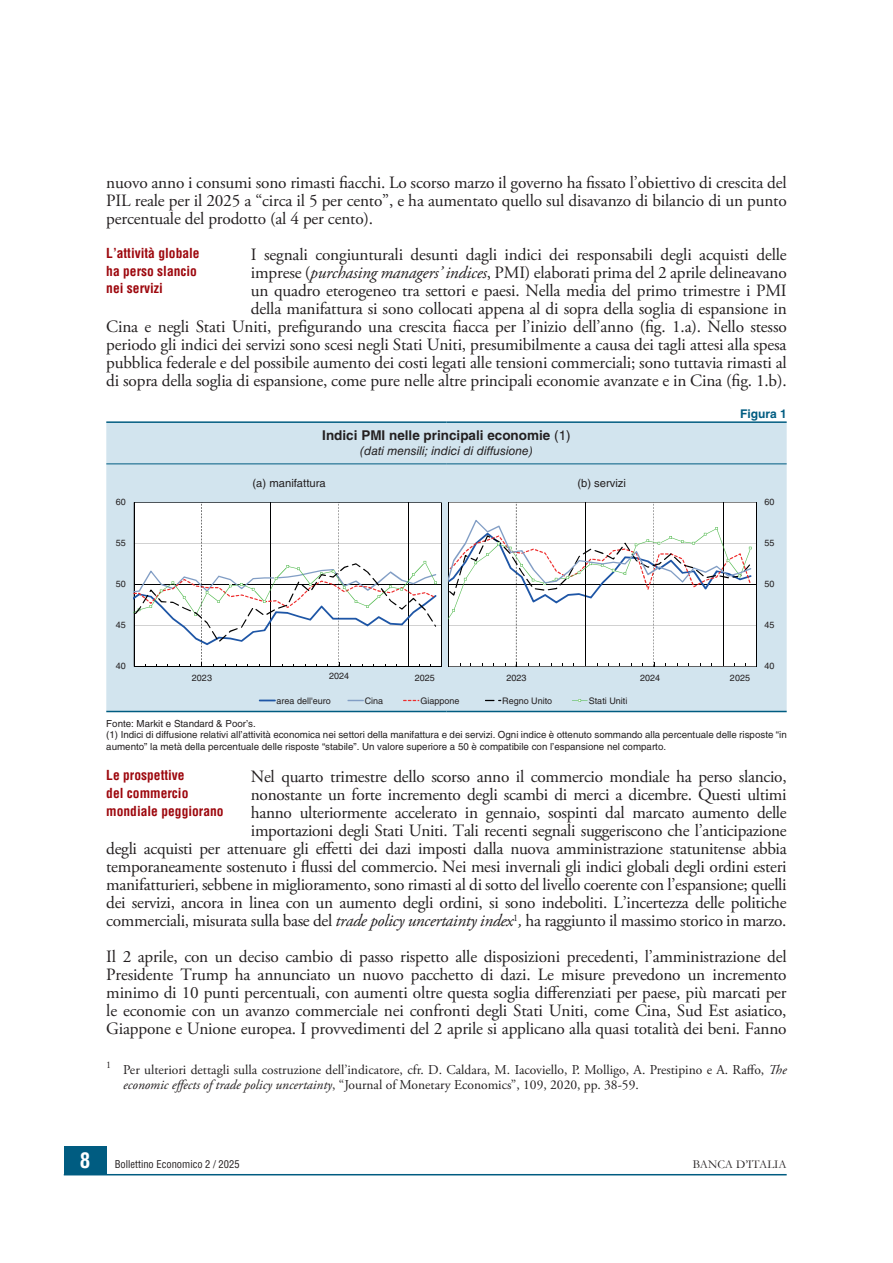
<style>
.page{position:relative;width:893px;height:1263px;background:#fff}
.page>*{position:absolute;margin:0;border:0;box-sizing:border-box;transform-origin:0 0}
.BE_TESTO_-_Paragrafo{font:17.25px/18px "Adobe Garamond Pro";letter-spacing:-.02em;color:#231f20;text-align:justify}
.BE_TESTO_-_Nota{font:13.5px/15px "Adobe Garamond Pro";color:#231f20}
.BE_TESTO_-_Titoletto{font:700 condensed 13.5px/17.5px "Helvetica LT Std";color:#9d070d}
.BE_TAB_FIG_-_Titolo{font:700 13.5px "Helvetica LT Std";color:#231f20}
.BE_TAB_FIG_-_Sottoti{font:italic 12px "Helvetica LT Std";color:#231f20}
.t1{font:12px "Garamond";color:#231f20}
.BE_TAB_FIG_-_Numero{font:700 12px "Helvetica LT Std";color:#005c81}
.BE_TAB_FIG_-_Testati{font:11.25px "Helvetica LT Std";color:#231f20}
.t2{font:condensed 10.5px "Helvetica LT Std";color:#231f20}
.BE_TAB_FIG_-_Nota{font:9.75px/11.2px "Helvetica LT Std";color:#231f20}
.t3{font:9px "Helvetica LT Std";letter-spacing:.005em;color:#231f20}
.s1{font-style:italic}
.s2{font-weight:400}
.s3{font-weight:700;font-size:21px;color:#fff}
</style>
<div class="page">
<div style="left:64px;top:1146px;width:42px;height:29px;background:#005c81"></div>
<hr style="left:64px;top:1174px;width:723px;height:1px;background:#005c81">
<div style="left:106px;top:423px;width:681px;height:288px;background:#d2e4ee"></div>
<hr style="left:106px;top:421px;width:340px;height:2px;background:#005c81">
<hr style="left:446px;top:421px;width:341px;height:2px;background:#005c81">
<hr style="left:106px;top:711px;width:340px;height:1px;background:#005c81">
<hr style="left:446px;top:711px;width:341px;height:1px;background:#005c81">
<hr style="left:106px;top:463px;width:340px;height:1px;background:#005c81">
<hr style="left:446px;top:463px;width:341px;height:1px;background:#005c81">
<svg style="left:485px;top:700px;width:16px;height:1px"></svg>
<svg style="left:572px;top:699px;width:16px;height:3px"></svg>
<svg style="left:259px;top:700px;width:17px;height:1px"></svg>
<svg style="left:347px;top:700px;width:17px;height:1px"></svg>
<svg style="left:403px;top:700px;width:16px;height:1px"></svg>
<hr style="left:756px;top:502px;width:1px;height:164px;background:#000001">
<hr style="left:449px;top:584px;width:308px;height:1px;background:#000001">
<svg style="left:448px;top:502px;width:303px;height:13px"></svg>
<svg style="left:448px;top:515px;width:303px;height:152px"></svg>
<hr style="left:134px;top:584px;width:308px;height:1px;background:#000001">
<hr style="left:441px;top:503px;width:1px;height:163px;background:#000001">
<hr style="left:134px;top:666px;width:308px;height:1px;background:#000001">
<svg style="left:134px;top:502px;width:302px;height:164px"></svg>
<p class="BE_TESTO_-_Paragrafo" style="left:106px;top:174px;width:682px">nuovo anno i consumi sono rimasti fiacchi. Lo scorso marzo il governo ha fissato l’obiettivo di crescita del PIL reale per il 2025 a “circa il 5 per cento”, e ha aumentato quello sul disavanzo di bilancio di un punto percentuale del prodotto (al 4 per cento).</p>
<p class="BE_TESTO_-_Paragrafo" style="left:106px;top:246px;width:682px;text-align:right">I segnali congiunturali desunti dagli indici dei responsabili degli acquisti delle<br>imprese (<span class="s1">purchasing managers’ indices</span>, PMI) elaborati prima del 2 aprile delineavano<br>un quadro eterogeneo tra settori e paesi. Nella media del primo trimestre i PMI<br>della manifattura si sono collocati appena al di sopra della soglia di espansione in<br>Cina e negli Stati Uniti, prefigurando una crescita fiacca per l’inizio dell’anno (fig. 1.a). Nello stesso periodo gli indici dei servizi sono scesi negli Stati Uniti, presumibilmente a causa dei tagli attesi alla spesa pubblica federale e del possibile aumento dei costi legati alle tensioni commerciali; sono tuttavia rimasti al di sopra della soglia di espansione, come pure nelle altre principali economie avanzate e in Cina (fig. 1.b).</p>
<h3 class="BE_TESTO_-_Titoletto" style="left:106px;top:245px;width:95px">L’attività globale ha perso slancio nei servizi</h3>
<h2 class="BE_TAB_FIG_-_Numero" style="left:740px;top:406px;width:48px">Figura 1</h2>
<h2 class="BE_TAB_FIG_-_Titolo" style="left:322px;top:427px;width:250px">Indici PMI nelle principali economie <span class="s2">(1)</span></h2>
<p class="BE_TAB_FIG_-_Sottoti" style="left:360px;top:444px;width:174px">(dati mensili; indici di diffusione)</p>
<p class="BE_TAB_FIG_-_Testati" style="left:253px;top:476px;width:75px">(a) manifattura</p>
<p class="BE_TAB_FIG_-_Testati" style="left:577px;top:476px;width:50px">(b) servizi</p>
<p class="t3" style="left:116px;top:497px;width:12px">60</p>
<p class="t3" style="left:764px;top:497px;width:12px">60</p>
<p class="t3" style="left:116px;top:538px;width:12px">55</p>
<p class="t3" style="left:764px;top:538px;width:12px">55</p>
<p class="t3" style="left:116px;top:579px;width:12px">50</p>
<p class="t3" style="left:764px;top:579px;width:12px">50</p>
<p class="t3" style="left:116px;top:620px;width:12px">45</p>
<p class="t3" style="left:764px;top:620px;width:12px">45</p>
<p class="t3" style="left:116px;top:661px;width:12px">40</p>
<p class="t3" style="left:764px;top:661px;width:12px">40</p>
<p class="t3" style="left:192px;top:672px;width:22px">2023</p>
<p class="t3" style="left:329px;top:670px;width:22px">2024</p>
<p class="t3" style="left:415px;top:672px;width:22px">2025</p>
<p class="t3" style="left:276px;top:695px;width:56px">area dell'euro</p>
<p class="t3" style="left:365px;top:695px;width:20px">Cina</p>
<p class="t3" style="left:420px;top:695px;width:41px">Giappone</p>
<p class="t3" style="left:506px;top:672px;width:22px">2023</p>
<p class="t3" style="left:640px;top:672px;width:22px">2024</p>
<p class="t3" style="left:730px;top:672px;width:22px">2025</p>
<p class="t3" style="left:502px;top:695px;width:52px">Regno Unito</p>
<p class="t3" style="left:589px;top:695px;width:40px">Stati Uniti</p>
<p class="BE_TAB_FIG_-_Nota" style="left:106px;top:718px;width:151px">Fonte: Markit e Standard &amp; Poor’s.</p>
<p class="BE_TAB_FIG_-_Nota" style="left:106px;top:729px;width:682px">(1) Indici di diffusione relativi all’attività economica nei settori della manifattura e dei servizi. Ogni indice è ottenuto sommando alla percentuale delle risposte “in aumento” la metà della percentuale delle risposte “stabile”. Un valore superiore a 50 è compatibile con l’espansione nel comparto.</p>
<p class="BE_TESTO_-_Paragrafo" style="left:106px;top:768px;width:682px;text-align:right">Nel quarto trimestre dello scorso anno il commercio mondiale ha perso slancio,<br>nonostante un forte incremento degli scambi di merci a dicembre. Questi ultimi<br>hanno ulteriormente accelerato in gennaio, sospinti dal marcato aumento delle<br>importazioni degli Stati Uniti. Tali recenti segnali suggeriscono che l’anticipazione<br>degli acquisti per attenuare gli effetti dei dazi imposti dalla nuova amministrazione statunitense abbia temporaneamente sostenuto i flussi del commercio. Nei mesi invernali gli indici globali degli ordini esteri manifatturieri, sebbene in miglioramento, sono rimasti al di sotto del livello coerente con l’espansione; quelli dei servizi, ancora in linea con un aumento degli ordini, si sono indeboliti. L’incertezza delle politiche commerciali, misurata sulla base del <span class="s1">trade policy uncertainty index</span><sup>1</sup><span class="s1">,</span> ha raggiunto il massimo storico in marzo.</p>
<p class="BE_TESTO_-_Paragrafo" style="left:106px;top:948px;width:682px">Il 2 aprile, con un deciso cambio di passo rispetto alle disposizioni precedenti, l’amministrazione del Presidente Trump ha annunciato un nuovo pacchetto di dazi. Le misure prevedono un incremento minimo di 10 punti percentuali, con aumenti oltre questa soglia differenziati per paese, più marcati per le economie con un avanzo commerciale nei confronti degli Stati Uniti, come Cina, Sud Est asiatico, Giappone e Unione europea. I provvedimenti del 2 aprile si applicano alla quasi totalità dei beni. Fanno</p>
<p class="BE_TESTO_-_Nota" style="left:123px;top:1062px;width:665px;text-indent:-17px"><sup>1</sup> Per ulteriori dettagli sulla costruzione dell’indicatore, cfr. D. Caldara, M. Iacoviello, P. Molligo, A. Prestipino e A. Raffo, <span class="s1">The economic effects of trade policy uncertainty</span>, “Journal of Monetary Economics”, 109, 2020, pp. 38-59.</p>
<h3 class="BE_TESTO_-_Titoletto" style="left:106px;top:767px;width:119px">Le prospettive<br>del commercio mondiale peggiorano</h3>
<p class="t2" style="left:80px;top:1158px;width:161px"><span class="s3">8</span> Bollettino Economico 2 / 2025</p>
<p class="t1" style="left:693px;top:1156px;width:95px">BANCA D’ITALIA</p>
</div>
